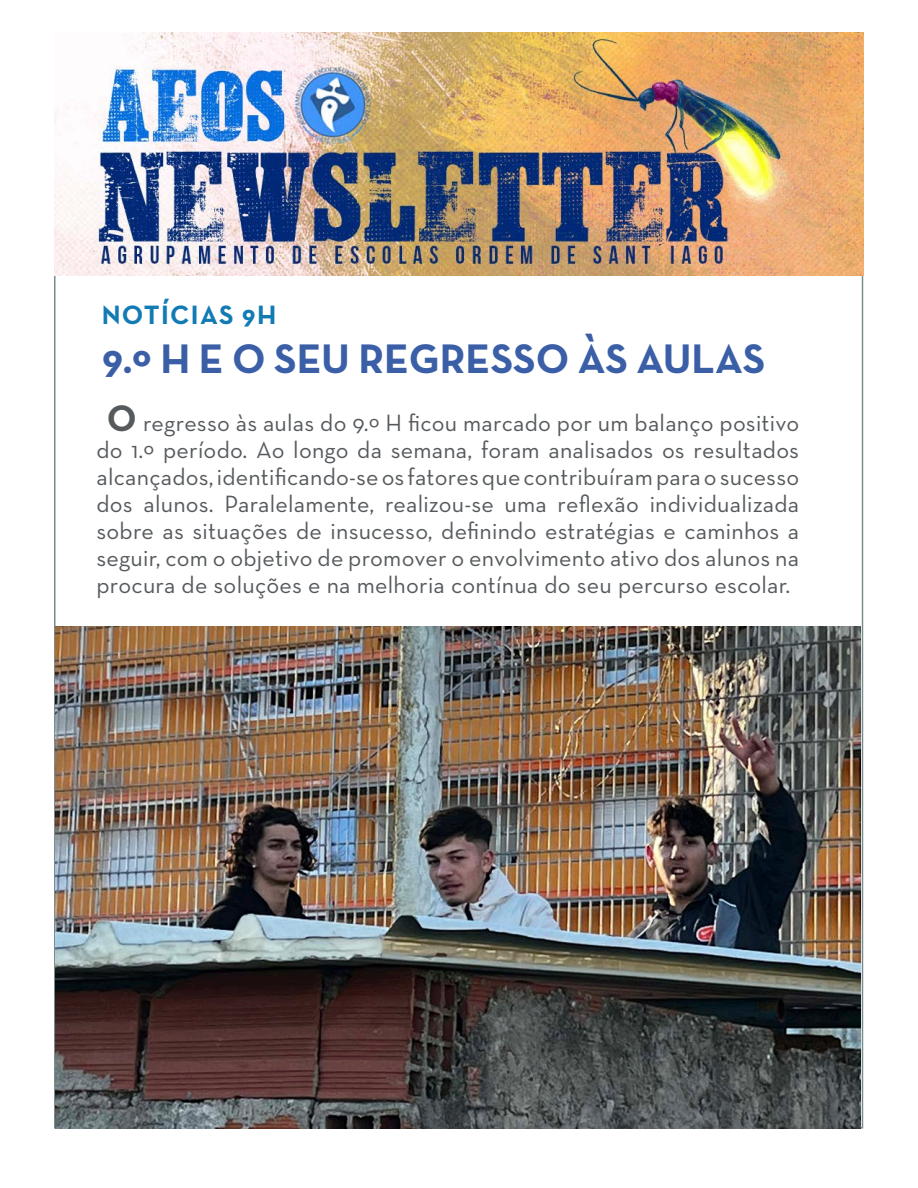
<style>
.page{position:relative;width:918px;height:1188px;background:#fff}
.page>*{position:absolute;margin:0;border:0;box-sizing:border-box;transform-origin:0 0}
.t1{font:700 42px "Neutra Text TF";color:#3b5fa7}
.t2{font:700 27px "Neutra Text TF";letter-spacing:.05em;color:#127bb4}
.t3{font:24px/27px "Neutra Text";letter-spacing:.01em;color:#565a5d;text-align:center}
.s1{font-weight:700;font-size:37.5px}
</style>
<div class="page">
<img style="left:54px;top:33px;width:810px;height:242px">
<img style="left:56px;top:626px;width:805px;height:503px">
<p class="t2" style="left:102px;top:298px;width:176px">NOTÍCIAS 9H</p>
<p class="t1" style="left:102px;top:333px;width:665px">9.º H E O SEU REGRESSO ÀS AULAS</p>
<p class="t3" style="left:96px;top:409px;width:704px"><span class="s1">O</span> regresso às aulas do 9.º H ficou marcado por um balanço positivo do 1.º período. Ao longo da semana, foram analisados os resultados alcançados, identificando-se os fatores que contribuíram para o sucesso dos alunos. Paralelamente, realizou-se uma reflexão individualizada sobre as situações de insucesso, definindo estratégias e caminhos a seguir, com o objetivo de promover o envolvimento ativo dos alunos na procura de soluções e na melhoria contínua do seu percurso escolar.</p>
</div>
